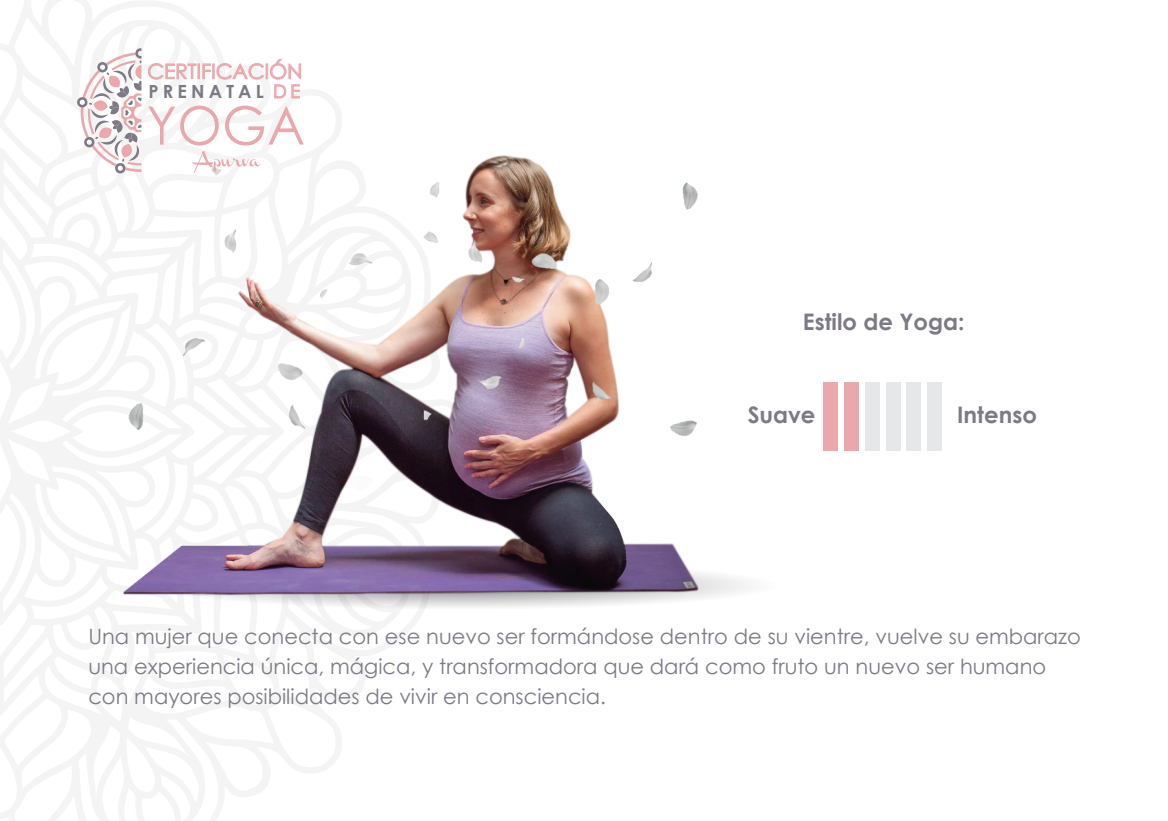
<style>
.page{position:relative;width:1168px;height:821px;background:#fff}
.page>*{position:absolute;margin:0;border:0;box-sizing:border-box;transform-origin:0 0}
.t1{font:52.85px "Century Gothic";color:#eba8ac;scale:.96 1}
.t2{font:700 22.75px "Century Gothic";color:#7d7985}
.t3{font:21px/29.8px "Century Gothic";color:#7d7985}
.t4{font:20.65px "Century Gothic";color:#eba8ac}
.t5{font:700 18.2px "Century Gothic";letter-spacing:.23em;color:#7d7985}
.s1{font-weight:400;font-size:18.38px;color:#eba8ac}
</style>
<div class="page">
<svg style="left:0;top:0;width:422px;height:820px"></svg>
<div style="left:927px;top:382px;width:14px;height:68px;background:#e6e7e9"></div>
<div style="left:906px;top:382px;width:15px;height:68px;background:#e6e7e9"></div>
<div style="left:885px;top:382px;width:15px;height:68px;background:#e6e7e9"></div>
<div style="left:865px;top:382px;width:14px;height:68px;background:#e6e7e9"></div>
<div style="left:844px;top:382px;width:14px;height:68px;background:#eba8ac"></div>
<div style="left:823px;top:382px;width:15px;height:68px;background:#eba8ac"></div>
<svg style="left:19px;top:557px;width:729px;height:56px"></svg>
<img style="left:123px;top:123px;width:588px;height:490px">
<svg style="left:275px;top:85px;width:11px;height:13px"></svg>
<svg style="left:292px;top:85px;width:7px;height:13px"></svg>
<svg style="left:148px;top:59px;width:153px;height:20px"></svg>
<svg style="left:191px;top:151px;width:69px;height:22px"></svg>
<svg style="left:77px;top:48px;width:64px;height:125px"></svg>
<p class="t4" style="left:147px;top:57px;width:157px">CERTIFICACIÓN</p>
<p class="t5" style="left:149px;top:78px;width:153px">PRENATAL <span class="s1">DE</span></p>
<h1 class="t1" style="left:146px;top:88px;width:166px">YOGA</h1>
<p class="t2" style="left:803px;top:304px;width:163px">Estilo de Yoga:</p>
<p class="t2" style="left:747px;top:397px;width:69px">Suave</p>
<p class="t2" style="left:957px;top:397px;width:81px">Intenso</p>
<p class="t3" style="left:88px;top:621px;width:994px">Una mujer que conecta con ese nuevo ser formándose dentro de su vientre, vuelve su embarazo una experiencia única, mágica, y transformadora que dará como fruto un nuevo ser humano con mayores posibilidades de vivir en consciencia.</p>
</div>
